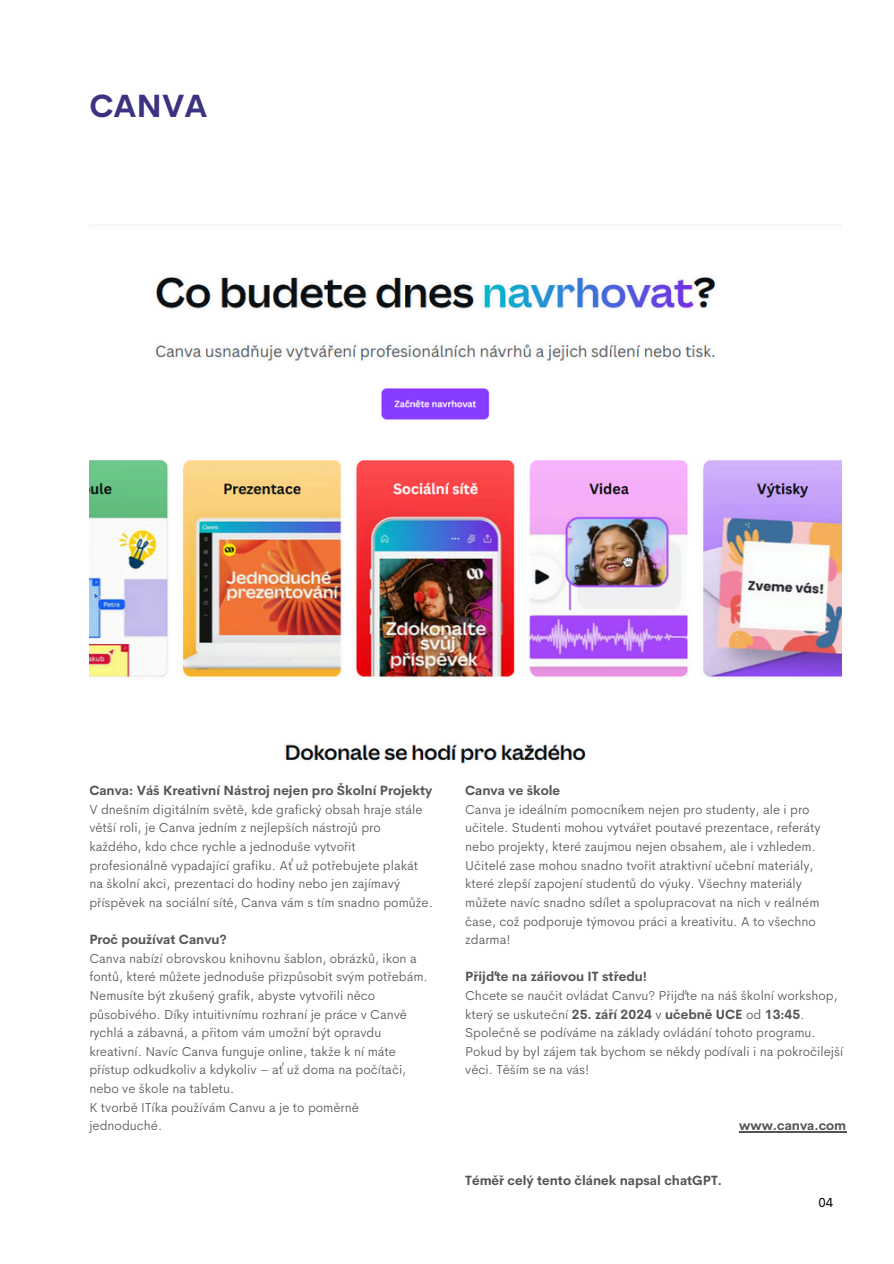
<style>
.page{position:relative;width:894px;height:1264px;background:#fff}
.page>*{position:absolute;margin:0;border:0;box-sizing:border-box;transform-origin:0 0}
.t1{font:700 31.5px "Cerebri Sans";color:#3c3282}
.t2{font:300 13.2px/18.6px "Cerebri Sans";color:#545454}
.t3{font:700 13.2px "Cerebri Sans";color:#545454}
.t4{font:13.2px "Cerebri Sans";color:#000001}
.s1{font-weight:700}
</style>
<div class="page">
<img style="left:89px;top:277px;width:752px;height:487px">
<hr style="left:739px;top:1131px;width:107px;height:1px;background:#545454">
<h1 class="t1" style="left:89px;top:86px;width:119px">CANVA</h1>
<p class="t3" style="left:89px;top:782px;width:344px">Canva: Váš Kreativní Nástroj nejen pro Školní Projekty</p>
<p class="t2" style="left:89px;top:800px;width:345px">V dnešním digitálním světě, kde grafický obsah hraje stále větší roli, je Canva jedním z nejlepších nástrojů pro každého, kdo chce rychle a jednoduše vytvořit profesionálně vypadající grafiku. Ať už potřebujete plakát na školní akci, prezentaci do hodiny nebo jen zajímavý příspěvek na sociální sítě, Canva vám s tím snadno pomůže.</p>
<p class="t3" style="left:89px;top:930px;width:139px">Proč používat Canvu?</p>
<p class="t2" style="left:89px;top:948px;width:340px">Canva nabízí obrovskou knihovnu šablon, obrázků, ikon a fontů, které můžete jednoduše přizpůsobit svým potřebám.<br>Nemusíte být zkušený grafik, abyste vytvořili něco působivého. Díky intuitivnímu rozhraní je práce v Canvě rychlá a zábavná, a přitom vám umožní být opravdu kreativní. Navíc Canva funguje online, takže k ní máte přístup odkudkoliv a kdykoliv – ať už doma na počítači, nebo ve škole na tabletu.</p>
<p class="t2" style="left:89px;top:1097px;width:271px">K tvorbě ITíka používám Canvu a je to poměrně jednoduché.</p>
<p class="t3" style="left:465px;top:782px;width:96px">Canva ve škole</p>
<p class="t2" style="left:465px;top:800px;width:357px">Canva je ideálním pomocníkem nejen pro studenty, ale i pro učitele. Studenti mohou vytvářet poutavé prezentace, referáty nebo projekty, které zaujmou nejen obsahem, ale i vzhledem.<br>Učitelé zase mohou snadno tvořit atraktivní učební materiály, které zlepší zapojení studentů do výuky. Všechny materiály můžete navíc snadno sdílet a spolupracovat na nich v reálném čase, což podporuje týmovou práci a kreativitu. A to všechno zdarma!</p>
<p class="t3" style="left:465px;top:968px;width:183px">Přijďte na zářiovou IT středu!</p>
<p class="t2" style="left:465px;top:986px;width:379px">Chcete se naučit ovládat Canvu? Přijďte na náš školní workshop, který se uskuteční <span class="s1">25. září 2024</span> v <span class="s1">učebně UCE</span> od <span class="s1">13:45</span>.<br>Společně se podíváme na základy ovládání tohoto programu.<br>Pokud by byl zájem tak bychom se někdy podívali i na pokročilejší věci. Těším se na vás!</p>
<h2 class="t3" style="left:465px;top:1172px;width:258px">Téměř celý tento článek napsal chatGPT.</h2>
<p class="t3" style="left:739px;top:1116px;width:108px">www.canva.com</p>
<h2 class="t4" style="left:818px;top:1193px;width:16px">04</h2>
</div>
